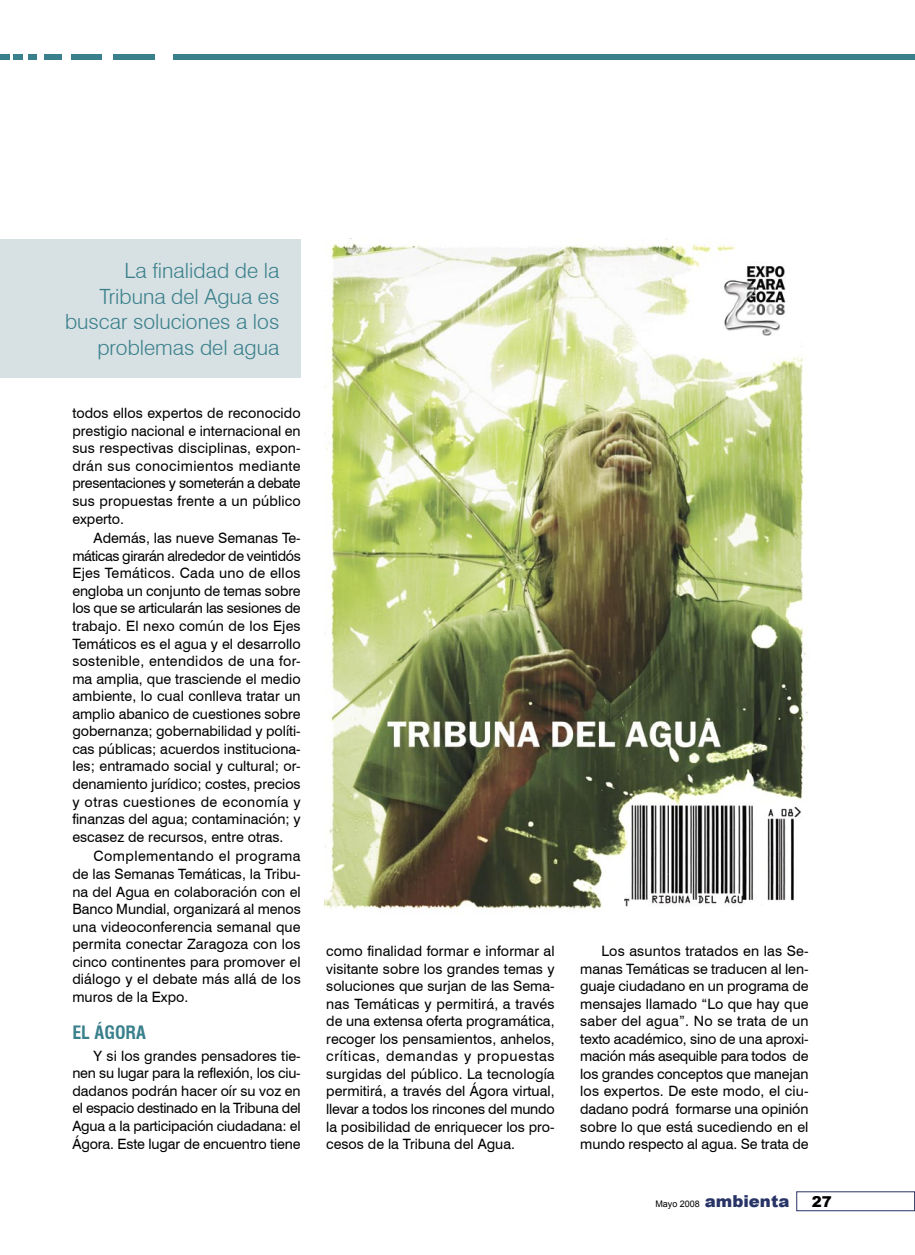
<style>
.page{position:relative;width:915px;height:1255px;background:#fff}
.page>*{position:absolute;margin:0;border:0;box-sizing:border-box;transform-origin:0 0}
.Destacados{font:300 21px/25.5px "Swiss 721 BT";color:#39808c;text-align:right}
.Ladillos{font:700 condensed 18px "Swiss 721 BT";color:#39808c}
.t1{font:900 15px "Arial";color:#000}
.Texto_general{font:14.25px/17.5px "Swiss 721 BT";color:#000;text-align:justify}
.t2{font:9px "Arial";color:#000}
.s1{font-weight:900;font-size:16.5px;color:#283366}
</style>
<div class="page">
<div style="left:0;top:54px;width:914px;height:6px;background:#39808c"></div>
<div style="left:155px;top:20px;width:18px;height:62px;background:#fff"></div>
<div style="left:102px;top:23px;width:11px;height:61px;background:#fff"></div>
<div style="left:62px;top:22px;width:8px;height:66px;background:#fff"></div>
<div style="left:37px;top:22px;width:7px;height:61px;background:#fff"></div>
<hr style="left:23px;top:22px;width:4px;height:64px;background:#fff">
<hr style="left:10px;top:22px;width:2px;height:60px;background:#fff">
<img style="left:325px;top:238px;width:483px;height:672px">
<div style="left:0;top:239px;width:300px;height:139px;background:#d7e0e3"></div>
<p class="Destacados" style="left:65px;top:258px;width:216px">La finalidad de la<br>Tribuna del Agua es buscar soluciones a los problemas del agua</p>
<p class="Texto_general" style="left:72px;top:404px;width:230px">todos ellos expertos de reconocido prestigio nacional e internacional en sus respectivas disciplinas, expon&shy;drán sus conocimientos mediante presentaciones y someterán a debate sus propuestas frente a un público experto.</p>
<p class="Texto_general" style="left:72px;top:529px;width:230px;text-indent:21px">Además, las nueve Semanas Te&shy;máticas girarán alrededor de veintidós Ejes Temáticos. Cada uno de ellos engloba un conjunto de temas sobre los que se articularán las sesiones de trabajo. El nexo común de los Ejes Temáticos es el agua y el desarrollo sostenible, entendidos de una for&shy;ma amplia, que trasciende el medio ambiente, lo cual conlleva tratar un amplio abanico de cuestiones sobre gobernanza; gobernabilidad y políti&shy;cas públicas; acuerdos instituciona&shy;les; entramado social y cultural; or&shy;denamiento jurídico; costes, precios y otras cuestiones de economía y finanzas del agua; contaminación; y escasez de recursos, entre otras.</p>
<p class="Texto_general" style="left:72px;top:847px;width:230px;text-indent:21px">Complementando el programa de las Semanas Temáticas, la Tribu&shy;na del Agua en colaboración con el Banco Mundial, organizará al menos una videoconferencia semanal que permita conectar Zaragoza con los cinco continentes para promover el diálogo y el debate más allá de los muros de la Expo.</p>
<p class="Ladillos" style="left:72px;top:1021px;width:75px">EL ÁGORA</p>
<p class="Texto_general" style="left:72px;top:1046px;width:230px;text-indent:21px">Y si los grandes pensadores tie&shy;nen su lugar para la reflexión, los ciu&shy;dadanos podrán hacer oír su voz en el espacio destinado en la Tribuna del Agua a la participación ciudadana: el Ágora. Este lugar de encuentro tiene</p>
<p class="Texto_general" style="left:326px;top:942px;width:230px">como finalidad formar e informar al visitante sobre los grandes temas y soluciones que surjan de las Sema&shy;nas Temáticas y permitirá, a través de una extensa oferta programática, recoger los pensamientos, anhelos, críticas, demandas y propuestas surgidas del público. La tecnología permitirá, a través del Ágora virtual, llevar a todos los rincones del mundo la posibilidad de enriquecer los pro&shy;cesos de la Tribuna del Agua.</p>
<p class="Texto_general" style="left:580px;top:942px;width:230px;text-indent:21px">Los asuntos tratados en las Se&shy;manas Temáticas se traducen al len&shy;guaje ciudadano en un programa de mensajes llamado “Lo que hay que saber del agua”. No se trata de un texto académico, sino de una aproxi&shy;mación más asequible para todos de los grandes conceptos que manejan los expertos. De este modo, el ciu&shy;dadano podrá formarse una opinión sobre lo que está sucediendo en el mundo respecto al agua. Se trata de</p>
<p class="t2" style="left:655px;top:1197px;width:135px">Mayo 2008 <span class="s1">ambienta</span></p>
<p class="t1" style="left:811px;top:1190px;width:22px">27</p>
</div>
